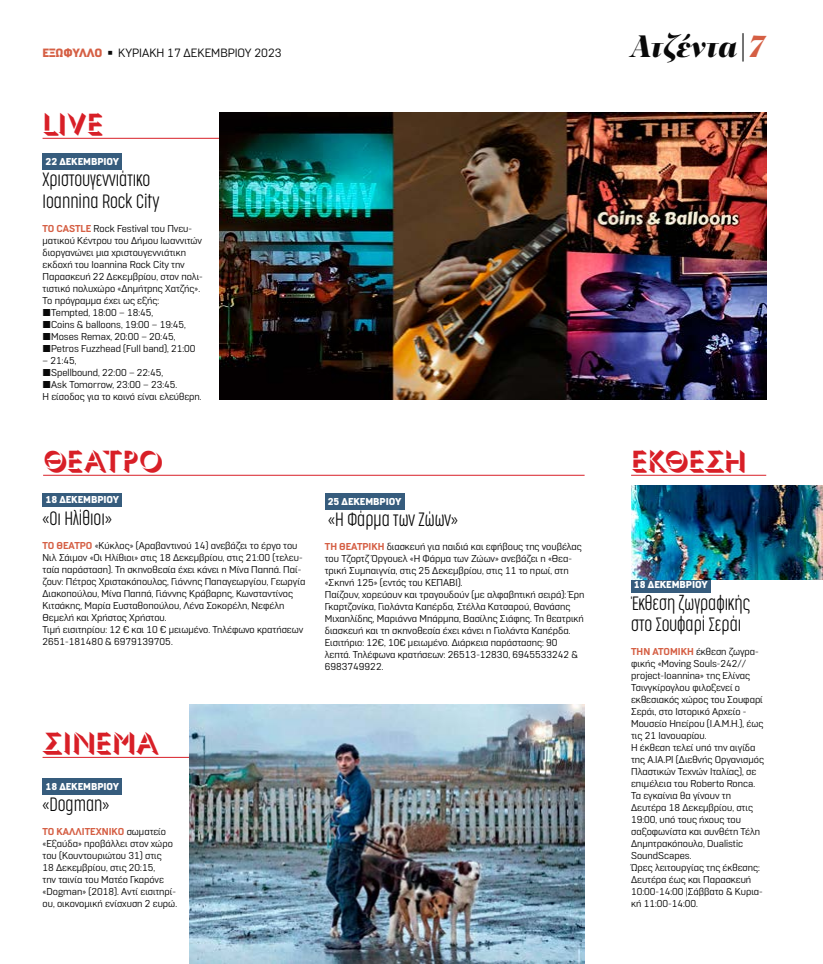
<style>
.page{position:relative;width:823px;height:964px;background:#fff}
.page>*{position:absolute;margin:0;border:0;box-sizing:border-box;transform-origin:0 0}
.t1{font:italic 900 32px "PF Regal Display Pro";color:#090909}
.t2{font:300 30px "Gill Sans Nova Shadowed";color:#d81f27}
.t3{font:200 18px/21.6px "Cocogoose Compressed";color:#090909}
.t4{font:12px "Normative Pro";color:#090909}
.t5{font:10px/12px "Normative Pro";color:#090909}
.t6{font:900 10px "Normative Pro";color:#fff}
.s1{font-weight:900;color:#d55f44}
.s2{font-weight:700;color:#d55f44}
.s3{color:#d55f44}
</style>
<div class="page">
<hr style="left:43px;top:138px;width:722px;height:1px;background:#d81f27">
<hr style="left:43px;top:475px;width:541px;height:1px;background:#d81f27">
<hr style="left:43px;top:757px;width:541px;height:1px;background:#d81f27">
<div style="left:630px;top:576px;width:80px;height:17px;background:#365c7d"></div>
<div style="left:43px;top:778px;width:79px;height:16px;background:#365c7d"></div>
<div style="left:43px;top:153px;width:79px;height:16px;background:#365c7d"></div>
<div style="left:43px;top:493px;width:79px;height:13px;background:#365c7d"></div>
<div style="left:324px;top:493px;width:80px;height:16px;background:#365c7d"></div>
<img style="left:189px;top:704px;width:395px;height:260px">
<hr style="left:630px;top:475px;width:135px;height:1px;background:#d81f27">
<img style="left:220px;top:112px;width:545px;height:288px">
<img style="left:630px;top:485px;width:192px;height:94px">
<p class="t4" style="left:43px;top:46px;width:240px"><span class="s1">ΕΞΩΦΥΛΛΟ</span> ◾ ΚΥΡΙΑΚΗ 17 ΔΕΚΕΜΒΡΙΟΥ 2023</p>
<h2 class="t2" style="left:43px;top:106px;width:62px">LIVE</h2>
<p class="t6" style="left:45px;top:155px;width:75px">22 ΔΕΚΕΜΒΡΊΟΥ</p>
<h3 class="t3" style="left:43px;top:169px;width:119px">Χριστουγεννιάτικο<br>Ioannina Rock City</h3>
<p class="t5" style="left:43px;top:222px;width:162px"><span class="s2">TO CASTLE</span> Rock Festival του Πνευ&shy;ματικού Κέντρου του Δήμου Ιωαννιτών διοργανώνει μια χριστουγεννιάτικη εκδοχή του Ioannina Rock City την Παρασκευή 22 Δεκεμβρίου, στον πολι&shy;τιστικό πολυχώρο «Δημήτρης Χατζής».<br>Το πρόγραμμα έχει ως εξής:</p>
<p class="t5" style="left:43px;top:306px;width:112px">■Tempted, 18:00 – 18:45,</p>
<p class="t5" style="left:43px;top:318px;width:145px">■Coins &amp; balloons, 19:00 – 19:45,</p>
<p class="t5" style="left:43px;top:330px;width:134px">■Moses Remax, 20:00 – 20:45,</p>
<p class="t5" style="left:43px;top:342px;width:154px">■Petros Fuzzhead (Full band), 21:00</p>
<p class="t5" style="left:43px;top:354px;width:36px">– 21:45,</p>
<p class="t5" style="left:43px;top:366px;width:122px">■Spellbound, 22:00 – 22:45,</p>
<p class="t5" style="left:43px;top:378px;width:160px">■Ask Tomorrow, 23:00 – 23:45.<br>Η είσοδος για το κοινό είναι ελεύθερη.</p>
<h2 class="t2" style="left:43px;top:443px;width:121px">ΘΕΑΤΡΟ</h2>
<p class="t6" style="left:45px;top:493px;width:75px">18 ΔΕΚΕΜΒΡΊΟΥ</p>
<h3 class="t3" style="left:43px;top:507px;width:71px">«Οι Ηλίθιοι»</h3>
<p class="t5" style="left:43px;top:539px;width:264px"><span class="s2">ΤΟ ΘΈΑΤΡΟ</span> «Κύκλος» (Αραβαντινού 14) ανεβάζει το έργο του Νιλ Σάιμον «Οι Ηλίθιοι» στις 18 Δεκεμβρίου, στις 21:00 (τελευ&shy;ταία παράσταση). Τη σκηνοθεσία έχει κάνει η Μίνα Παππά. Παί&shy;ζουν: Πέτρος Χριστακόπουλος, Γιάννης Παπαγεωργίου, Γεωργία Διακοπούλου, Μίνα Παππά, Γιάννης Κράβαρης, Κωνσταντίνος Κιτσάκης, Μαρία Ευσταθοπούλου, Λένα Σοκορέλη, Νεφέλη Θεμελή και Χρήστος Χρήστου.<br>Τιμή εισιτηρίου: 12 € και 10 € μειωμένο. Τηλέφωνο κρατήσεων 2651-181480 &amp; 6979139705.</p>
<p class="t6" style="left:327px;top:495px;width:75px">25 ΔΕΚΕΜΒΡΊΟΥ</p>
<h3 class="t3" style="left:328px;top:508px;width:131px">«Η Φάρμα των Ζώων»</h3>
<p class="t5" style="left:324px;top:541px;width:261px"><span class="s2">ΤΗ ΘΕΑΤΡΙΚΉ</span> διασκευή για παιδιά και εφήβους της νουβέλας του Τζορτζ Όργουελ «Η Φάρμα των Ζώων» ανεβάζει η «Θεα&shy;τρική Συμπαιγνία, στις 25 Δεκεμβρίου, στις 11 το πρωί, στη «Σκηνή 125» (εντός του ΚΕΠΑΒΙ).<br>Παίζουν, χορεύουν και τραγουδούν (με αλφαβητική σειρά): Έρη Γκαρτζονίκα, Γιολάντα Καπέρδα, Στέλλα Κατσαρού, Θανάσης Μιχαηλίδης, Μαριάννα Μπάρμπα, Βασίλης Σιάφης. Τη θεατρική διασκευή και τη σκηνοθεσία έχει κάνει η Γιολάντα Καπέρδα.<br>Εισιτήριο: 12€, 10€ μειωμένο. Διάρκεια παράστασης: 90 λεπτά. Τηλέφωνα κρατήσεων: 26513-12830, 6945533242 &amp; 6983749922.</p>
<h2 class="t2" style="left:43px;top:725px;width:117px">ΣΙΝΕΜΑ</h2>
<p class="t6" style="left:45px;top:780px;width:75px">18 ΔΕΚΕΜΒΡΊΟΥ</p>
<h3 class="t3" style="left:43px;top:793px;width:68px">«Dogman»</h3>
<p class="t5" style="left:43px;top:826px;width:136px"><span class="s2">ΤΟ ΚΑΛΛΙΤΕΧΝΙΚΌ</span> σωματείο «Εξαύδα» προβάλλει στον χώρο του (Κουντουριώτου 31) στις<br>18 Δεκεμβρίου, στις 20:15,<br>την ταινία του Ματέο Γκαρόνε «Dogman» (2018). Αντί εισιτηρί&shy;ου, οικονομική ενίσχυση 2 ευρώ.</p>
<h1 class="t1" style="left:629px;top:26px;width:137px">Ατζέντα|<span class="s3">7</span></h1>
<h2 class="t2" style="left:630px;top:443px;width:116px">ΕΚΘΕΣΗ</h2>
<p class="t6" style="left:633px;top:578px;width:75px">18 ΔΕΚΕΜΒΡΊΟΥ</p>
<h3 class="t3" style="left:630px;top:592px;width:120px">Έκθεση ζωγραφικής στο Σουφαρί Σεράι</h3>
<p class="t5" style="left:630px;top:646px;width:134px"><span class="s2">ΤΗΝ ΑΤΟΜΙΚΉ</span> έκθεση ζωγρα&shy;φικής «Moving Souls-242// project-Ioannina» της Ελίνας<br>Τσινγκίρογλου φιλοξενεί ο εκθεσιακός χώρος του Σουφαρί<br>Σεράι, στο Ιστορικό Αρχείο -<br>Μουσείο Ηπείρου (Ι.Α.Μ.Η.), έως τις 21 Ιανουαρίου.<br>Η έκθεση τελεί υπό την αιγίδα της Α.ΙΑ.ΡΙ (Διεθνής Οργανισμός<br>Πλαστικών Τεχνών Ιταλίας), σε επιμέλεια του Roberto Ronca.<br>Τα εγκαίνια θα γίνουν τη<br>Δευτέρα 18 Δεκεμβρίου, στις<br>19:00, υπό τους ήχους του σαξοφωνίστα και συνθέτη Τέλη<br>Δημητρακόπουλο, Dualistic<br>SoundScapes.<br>Ώρες λειτουργίας της έκθεσης:<br>Δευτέρα έως και Παρασκευή<br>10:00-14:00 |Σάββατo &amp; Κυρια&shy;κή 11:00-14:00.</p>
</div>
